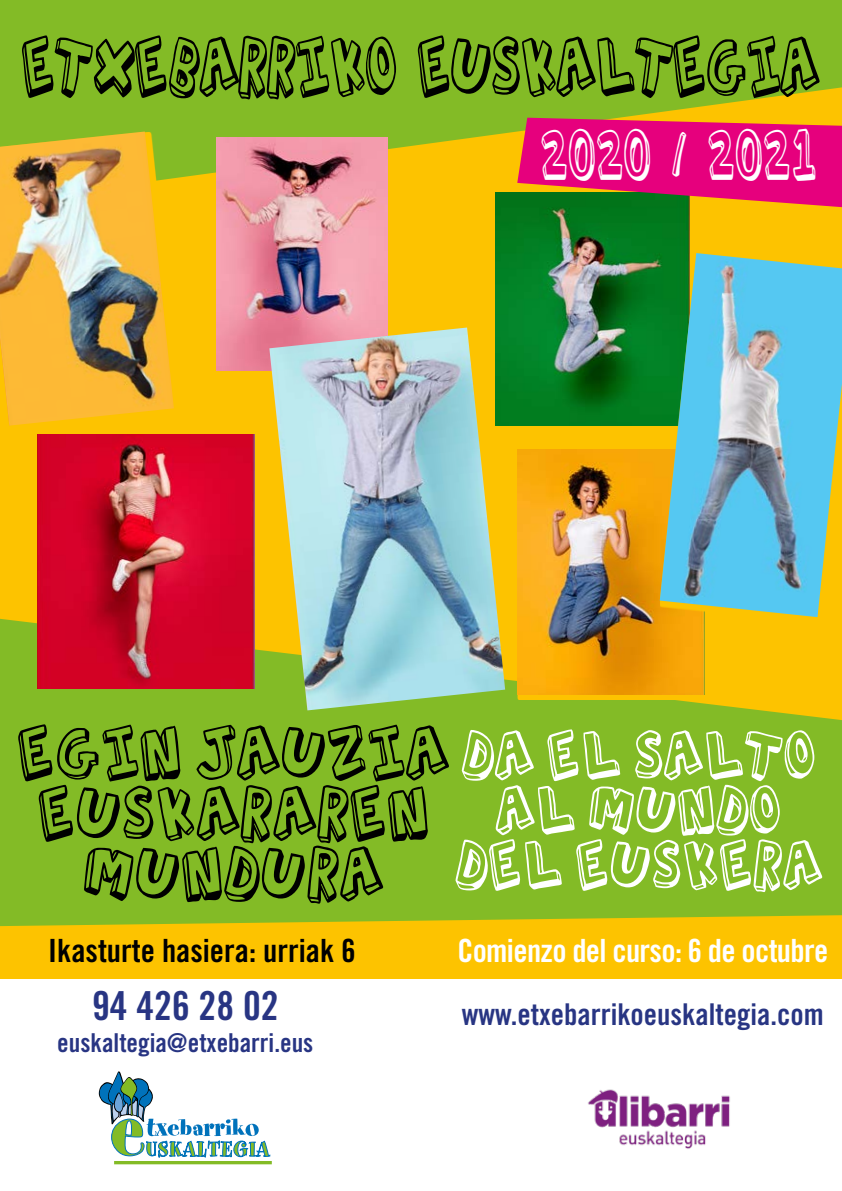
<style>
.page{position:relative;width:842px;height:1191px;background:#fff}
.page>*{position:absolute;margin:0;border:0;box-sizing:border-box;transform-origin:0 0}
.t1{font:79.6px "Action Jackson";letter-spacing:-.03em;color:#000;scale:.73 1}
.t2{font:72.6px "Action Jackson";color:#000;scale:.87 1}
.t3{font:68.2px "Action Jackson";color:#fff;scale:.67 1}
.t4{font:65.8px/54.8px "Action Jackson";color:#fff;text-align:center;scale:.87 1}
.t5{font:40px "Trade Gothic LT Std Bd Cn 20";color:#283583}
.t6{font:32px "Trade Gothic LT Std Bd Cn 20";letter-spacing:-.02em;color:#fff}
.t7{font:32px "Trade Gothic LT Std Bd Cn 20";color:#000}
.t8{font:30px "Trade Gothic LT Std Bd Cn 20";color:#283583}
.t9{font:26px "Trade Gothic LT Std Bd Cn 20";color:#283583}
.s1{font-size:65.8px;color:#fff}
</style>
<div class="page">
<div style="left:0;top:0;width:842px;height:979px;background:#fdc300"></div>
<svg style="left:0;top:619px;width:842px;height:307px;background:#8dbb22"></svg>
<svg style="left:0;top:0;width:842px;height:202px;background:#8fbb22"></svg>
<img style="left:38px;top:435px;width:216px;height:253px">
<img style="left:588px;top:1089px;width:142px;height:60px">
<hr style="left:114px;top:1161px;width:158px;height:3px;background:#83bb26">
<svg style="left:98px;top:1071px;width:172px;height:87px"></svg>
<div style="left:517px;top:449px;width:193px;height:251px;background:linear-gradient(to right,#fdc300,#fdc300)"></div>
<img style="left:517px;top:449px;width:187px;height:245px">
<div style="left:0;top:132px;width:180px;height:299px;background:#fdc300"></div>
<img style="left:0;top:131px;width:174px;height:294px">
<img style="left:217px;top:137px;width:170px;height:233px">
<img style="left:269px;top:327px;width:236px;height:383px">
<img style="left:496px;top:193px;width:194px;height:232px">
<img style="left:660px;top:253px;width:182px;height:364px">
<svg style="left:517px;top:118px;width:325px;height:89px;background:#d31d68"></svg>
<p class="t1" style="left:22px;top:31px;width:1096px">ETXEBARRIKO EUSKALTEGIA</p>
<p class="t3" style="left:540px;top:123px;width:414px">2020 / 2021</p>
<p class="t2" style="left:18px;top:720px;width:920px">EGIN JAUZIA <span class="s1">DA EL SALTO</span></p>
<p class="t2" style="left:38px;top:780px;width:451px">EUSKARAREN</p>
<p class="t2" style="left:83px;top:841px;width:347px">MUNDURA</p>
<p class="t4" style="left:455px;top:786px;width:425px">AL MUNDO<br>DEL EUSKERA</p>
<p class="t7" style="left:48px;top:931px;width:309px">Ikasturte hasiera: urriak 6</p>
<p class="t6" style="left:457px;top:931px;width:372px">Comienzo del curso: 6 de octubre</p>
<p class="t5" style="left:92px;top:982px;width:188px">94 426 28 02</p>
<p class="t9" style="left:57px;top:1026px;width:258px">euskaltegia@etxebarri.eus</p>
<p class="t8" style="left:462px;top:995px;width:364px">www.etxebarrikoeuskaltegia.com</p>
</div>
